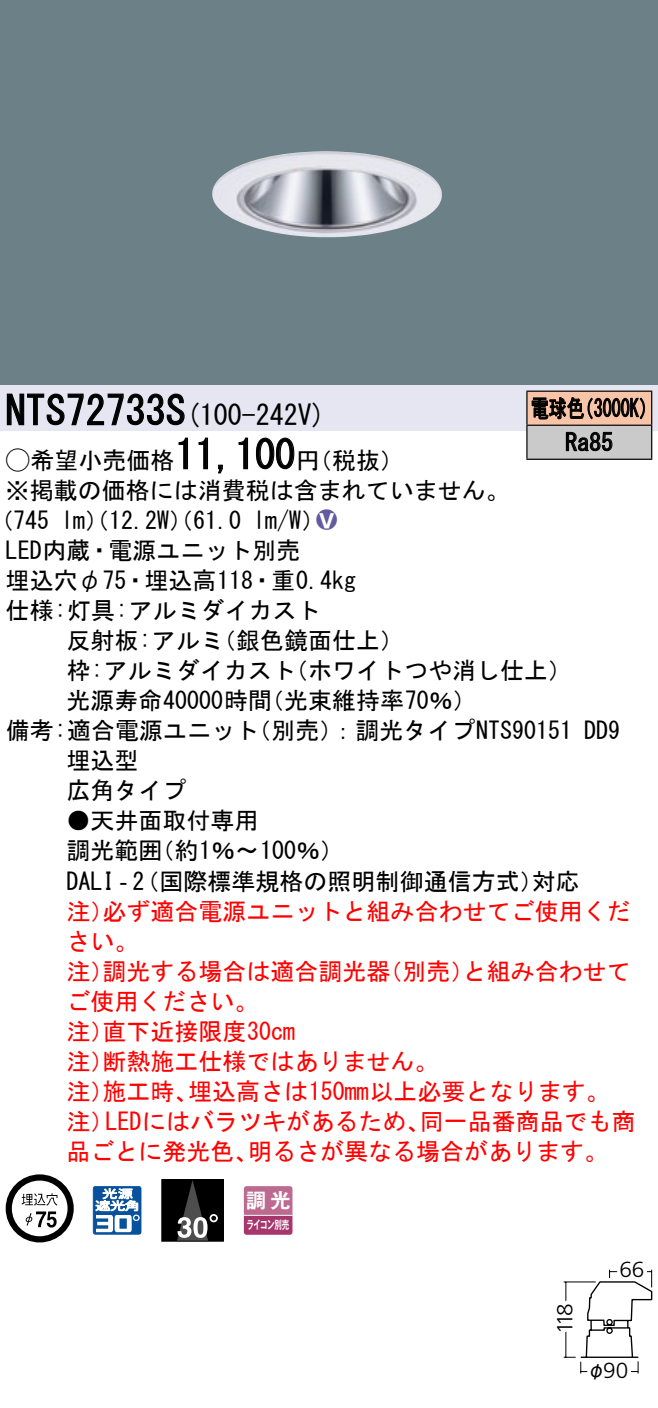
<style>
.page{position:relative;width:658px;height:1408px;background:#fff}
.page>*{position:absolute;margin:0;border:0;box-sizing:border-box;transform-origin:0 0}
.t1{font:40px "MS Gothic";color:#000}
.t2{font:28px "MS Gothic";color:#000}
.t3{font:24px/30px "MS Gothic";color:#000}
.t4{font:24px/30px "MS Gothic";color:#f00}
.t5{font:24px/34px "MS Gothic";color:#000;scale:.75 1}
.t6{font:24px "Ford Classification 1";color:#635aa0}
.t7{font:300 22px "Frutiger LT Std";letter-spacing:-.06em;color:#000}
.t8{font:20px "Gothic MB101 Pro De Bold 90 pv RKSJ H";color:#fff}
.t9{font:18px "Gothic MB101 Pro Regular 90 pv RKSJ H";color:#000}
.t10{font:11.6px "Gothic MB101 Pro De Bold 90 pv RKSJ H";letter-spacing:-.05em;color:#fff;scale:.65 1}
.s1{font-size:40px}
.s2{font-family:"Ford Classification 1"}
.s3{color:#fff}
</style>
<div class="page">
<div style="left:0;top:0;width:658px;height:385px;background:#6c8087"></div>
<img style="left:212px;top:151px;width:230px;height:86px">
<div style="left:0;top:385px;width:658px;height:45px;background:#e6e5f2"></div>
<svg style="left:6px;top:393px;width:179px;height:33px"></svg>
<svg style="left:178px;top:437px;width:10px;height:33px"></svg>
<svg style="left:198px;top:437px;width:10px;height:33px"></svg>
<svg style="left:218px;top:464px;width:5px;height:10px"></svg>
<svg style="left:238px;top:437px;width:10px;height:33px"></svg>
<svg style="left:256px;top:437px;width:39px;height:33px"></svg>
<svg style="left:6px;top:1174px;width:68px;height:68px"></svg>
<svg style="left:93px;top:1186px;width:48px;height:48px"></svg>
<div style="left:162px;top:1179px;width:61px;height:61px;background:#000"></div>
<svg style="left:209px;top:1213px;width:9px;height:9px"></svg>
<svg style="left:177px;top:1180px;width:39px;height:59px"></svg>
<div style="left:161px;top:1178px;width:63px;height:63px;border:1px solid #000"></div>
<svg style="left:244px;top:1186px;width:48px;height:48px"></svg>
<hr style="left:244px;top:1214px;width:48px;height:1px;background:#fff">
<div style="left:527px;top:391px;width:124px;height:34px;background:#f7c4a7"></div>
<div style="left:527px;top:425px;width:124px;height:34px;background:#cacaca"></div>
<hr style="left:526px;top:390px;width:126px;height:2px;background:#000">
<hr style="left:526px;top:392px;width:1px;height:32px;background:#000">
<hr style="left:651px;top:392px;width:1px;height:32px;background:#000">
<hr style="left:526px;top:424px;width:126px;height:2px;background:#000">
<hr style="left:526px;top:426px;width:1px;height:32px;background:#000">
<hr style="left:651px;top:426px;width:1px;height:32px;background:#000">
<hr style="left:526px;top:458px;width:126px;height:2px;background:#000">
<svg style="left:531px;top:397px;width:114px;height:23px"></svg>
<svg style="left:565px;top:431px;width:47px;height:20px"></svg>
<svg style="left:563px;top:1269px;width:89px;height:105px"></svg>
<h1 class="t1" style="left:6px;top:390px;width:162px">NTS72733</h1>
<p class="t2" style="left:166px;top:401px;width:161px">(<span class="s1">S</span> 100-242 (V</p>
<h1 class="t1" style="left:175px;top:434px;width:121px">11,100</h1>
<p class="t3" style="left:6px;top:445px;width:505px"><span class="s2">A</span>希望小売価格<br>※掲載の価格には消費税は含まれていません。</p>
<p class="t6" style="left:316px;top:508px;width:22px">2<span class="s3">8</span></p>
<p class="t3" style="left:296px;top:445px;width:109px">（円税抜(</p>
<p class="t3" style="left:253px;top:505px;width:73px">l m (W/</p>
<p class="t3" style="left:-11px;top:505px;width:62px">（745</p>
<p class="t3" style="left:6px;top:535px;width:296px">LED内蔵・電源ユニット別売</p>
<p class="t3" style="left:6px;top:565px;width:352px">埋込穴φ75・埋込高118・重0.4kg</p>
<p class="t3" style="left:6px;top:595px;width:316px">仕様:灯具:アルミダイカスト</p>
<p class="t3" style="left:212px;top:625px;width:194px">（銀色鏡面仕上(</p>
<p class="t3" style="left:61px;top:505px;width:182px">lm）（12.2 ）（W 61.0</p>
<p class="t3" style="left:66px;top:625px;width:159px">反射板:アルミ</p>
<p class="t5" style="left:565px;top:391px;width:65px;text-indent:-34px">電球色<br>Ra85</p>
<p class="t5" style="left:575px;top:391px;width:109px">（3000 (K</p>
<p class="t3" style="left:260px;top:655px;width:218px;text-indent:-193px">枠:アルミダイカスト<br>（光束維持率70％(</p>
<p class="t3" style="left:284px;top:655px;width:289px">（ホワイトつや消し仕上(</p>
<p class="t3" style="left:66px;top:685px;width:207px">光源寿命40000時間</p>
<p class="t3" style="left:247px;top:715px;width:326px">（別売：）調光タイプNTS90151</p>
<p class="t3" style="left:66px;top:715px;width:194px;text-indent:-61px">備考:適合電源ユニット埋込型<br>広角タイプ</p>
<p class="t3" style="left:150px;top:805px;width:195px;text-indent:-84px">●天井面取付専用<br>（約1％〜100％(</p>
<p class="t3" style="left:66px;top:835px;width:97px">調光範囲</p>
<p class="t3" style="left:584px;top:715px;width:37px">DD9</p>
<p class="t3" style="left:66px;top:865px;width:478px">DALI‐（2 国際標準規格の照明制御通信方式）</p>
<p class="t4" style="left:102px;top:895px;width:529px">必ず適合電源ユニットと組み合わせてご使用くだ</p>
<p class="t3" style="left:531px;top:865px;width:49px">対応</p>
<p class="t4" style="left:66px;top:895px;width:74px">注）さい。</p>
<p class="t4" style="left:102px;top:955px;width:289px">調光する場合は適合調光器</p>
<p class="t4" style="left:378px;top:955px;width:97px">（別売）</p>
<p class="t4" style="left:66px;top:955px;width:49px">注）</p>
<p class="t4" style="left:66px;top:985px;width:193px">ご使用ください。</p>
<p class="t4" style="left:102px;top:1015px;width:194px">直下近接限度30cm</p>
<p class="t4" style="left:102px;top:1015px;width:337px;text-indent:-36px">注）<br>断熱施工仕様ではありません。</p>
<p class="t4" style="left:66px;top:1045px;width:49px">注）</p>
<p class="t4" style="left:462px;top:955px;width:169px">と組み合わせて</p>
<p class="t4" style="left:188px;top:1075px;width:423px">埋込高さは150mm以上必要となります。</p>
<p class="t4" style="left:102px;top:1075px;width:97px">施工時、</p>
<p class="t4" style="left:66px;top:1075px;width:49px">注）</p>
<p class="t4" style="left:66px;top:1105px;width:49px">注）</p>
<p class="t4" style="left:105px;top:1105px;width:326px">LEDにはバラツキがあるため、</p>
<p class="t4" style="left:420px;top:1105px;width:217px">同一品番商品でも商</p>
<p class="t4" style="left:66px;top:1135px;width:193px">品ごとに発光色、</p>
<p class="t4" style="left:248px;top:1135px;width:362px">明るさが異なる場合があります。</p>
<p class="t8" style="left:246px;top:1183px;width:46px">調光</p>
<p class="t10" style="left:246px;top:1215px;width:67px">ライコン別売</p>
<p class="t7" style="left:552px;top:1333px;width:32px;rotate:-90deg">118</p>
<p class="t7" style="left:619px;top:1256px;width:26px">66</p>
<p class="t7" style="left:603px;top:1357px;width:26px">90</p>
<p class="t9" style="left:587px;top:1355px;width:19px">φ</p>
</div>
